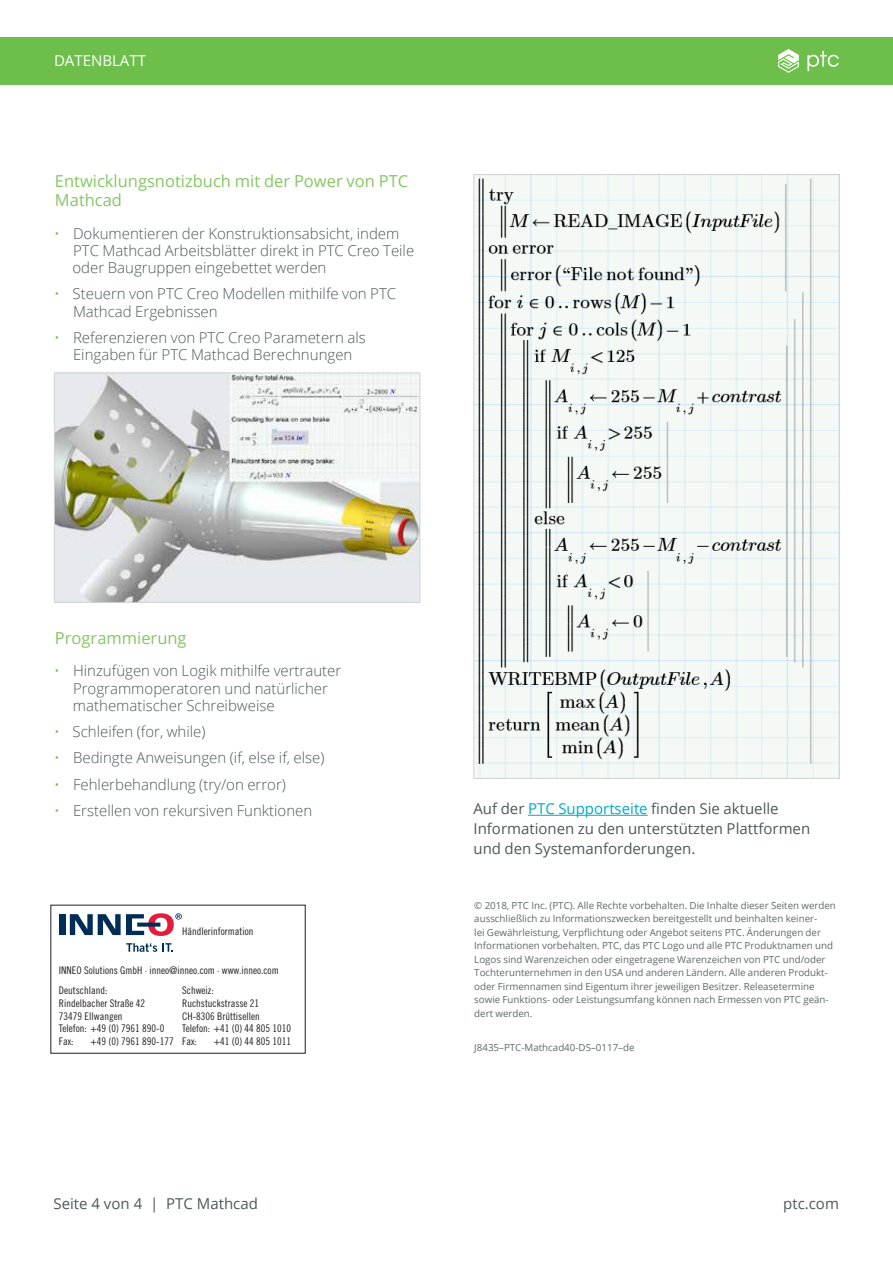
<style>
.page{position:relative;width:893px;height:1263px;background:#fff}
.page>*{position:absolute;margin:0;border:0;box-sizing:border-box;transform-origin:0 0}
.t1{font:16.5px/19.5px "Open Sans";color:#85c664}
.t2{font:300 15px/17.2px "Open Sans";color:#4e585a}
.t3{font:15px/20.2px "Open Sans";color:#4e585a}
.t4{font:15px "Open Sans";color:#fff}
.t5{font:10.5px/12.6px "Trade Gothic LT Pro Cn 18";color:#231f20}
.t6{font:9.75px/13.5px "Open Sans";color:#62686a}
.s1{color:#6ebe4b}
.s2{color:#00abc7}
</style>
<div class="page">
<div style="left:0;top:37px;width:893px;height:48px;background:#6ebe4b"></div>
<svg style="left:778px;top:49px;width:21px;height:24px"></svg>
<svg style="left:807px;top:51px;width:32px;height:20px"></svg>
<img style="left:475px;top:176px;width:363px;height:601px">
<img style="left:56px;top:375px;width:362px;height:226px">
<div style="left:54px;top:373px;width:366px;height:230px;border:1px solid #d1d3d4"></div>
<hr style="left:528px;top:815px;width:120px;height:1px;background:#00abc7">
<div style="left:59px;top:914px;width:6px;height:21px;background:#002d56"></div>
<svg style="left:70px;top:913px;width:112px;height:23px"></svg>
<svg style="left:126px;top:943px;width:47px;height:9px"></svg>
<h2 class="t4" style="left:54px;top:50px;width:93px">DATENBLATT</h2>
<h1 class="t1" style="left:55px;top:171px;width:355px">Entwicklungsnotizbuch mit der Power von PTC<br>Mathcad</h1>
<h2 class="t2" style="left:73px;top:224px;width:343px;text-indent:-18px"><span class="s1">•</span> Dokumentieren der Konstruktionsabsicht, indem<br>PTC Mathcad Arbeitsblätter direkt in PTC Creo Teile oder Baugruppen eingebettet werden</h2>
<h2 class="t2" style="left:73px;top:285px;width:325px;text-indent:-19px"><span class="s1">•</span> Steuern von PTC Creo Modellen mithilfe von PTC<br>Mathcad Ergebnissen</h2>
<h2 class="t2" style="left:54px;top:328px;width:313px;text-align:center"><span class="s1">•</span> Referenzieren von PTC Creo Parametern als<br>Eingaben für PTC Mathcad Berechnungen</h2>
<h1 class="t1" style="left:55px;top:628px;width:133px">Programmierung</h1>
<h2 class="t2" style="left:73px;top:662px;width:270px;text-indent:-19px"><span class="s1">•</span> Hinzufügen von Logik mithilfe vertrauter<br>Programmoperatoren und natürlicher mathematischer Schreibweise</h2>
<h2 class="t2" style="left:54px;top:723px;width:153px"><span class="s1">•</span> Schleifen (for, while)</h2>
<h2 class="t2" style="left:54px;top:749px;width:272px"><span class="s1">•</span> Bedingte Anweisungen (if, else if, else)</h2>
<h2 class="t2" style="left:54px;top:775px;width:233px"><span class="s1">•</span> Fehlerbehandlung (try/on error)</h2>
<h2 class="t2" style="left:54px;top:801px;width:260px"><span class="s1">•</span> Erstellen von rekursiven Funktionen</h2>
<p class="t5" style="left:182px;top:925px;width:73px">Händlerinformation</p>
<p class="t5" style="left:59px;top:964px;width:221px">INNEO Solutions GmbH · inneo@inneo.com · www.inneo.com</p>
<p class="t5" style="left:59px;top:984px;width:107px">Deutschland:<br>Rindelbacher Straße 42<br>73479 Ellwangen<br>Telefon: +49 (0) 7961 890-0<br>Fax:</p>
<p class="t5" style="left:90px;top:1035px;width:85px">+49 (0) 7961 890-177</p>
<p class="t5" style="left:182px;top:984px;width:110px">Schweiz:<br>Ruchstuckstrasse 21<br>CH-8306 Brüttisellen<br>Telefon: +41 (0) 44 805 1010<br>Fax:</p>
<p class="t5" style="left:214px;top:1035px;width:79px">+41 (0) 44 805 1011</p>
<h2 class="t3" style="left:473px;top:798px;width:338px">Auf der <span class="s2">PTC Supportseite</span> finden Sie aktuelle<br>Informationen zu den unterstützten Plattformen und den Systemanforderungen.</h2>
<p class="t6" style="left:474px;top:898px;width:363px">© 2018, PTC Inc. (PTC). Alle Rechte vorbehalten. Die Inhalte dieser Seiten werden ausschließlich zu Informationszwecken bereitgestellt und beinhalten keiner-<br>lei Gewährleistung, Verpflichtung oder Angebot seitens PTC. Änderungen der Informationen vorbehalten. PTC, das PTC Logo und alle PTC Produktnamen und Logos sind Warenzeichen oder eingetragene Warenzeichen von PTC und/oder Tochterunternehmen in den USA und anderen Ländern. Alle anderen Produkt&shy;oder Firmennamen sind Eigentum ihrer jeweiligen Besitzer. Releasetermine sowie Funktions- oder Leistungsumfang können nach Ermessen von PTC geän&shy;dert werden.</p>
<p class="t6" style="left:474px;top:1040px;width:162px">J8435–PTC-Mathcad40-DS–0117–de</p>
<h2 class="t3" style="left:53px;top:1193px;width:206px">Seite 4 von 4 | PTC Mathcad</h2>
<h2 class="t3" style="left:783px;top:1193px;width:57px">ptc.com</h2>
</div>
